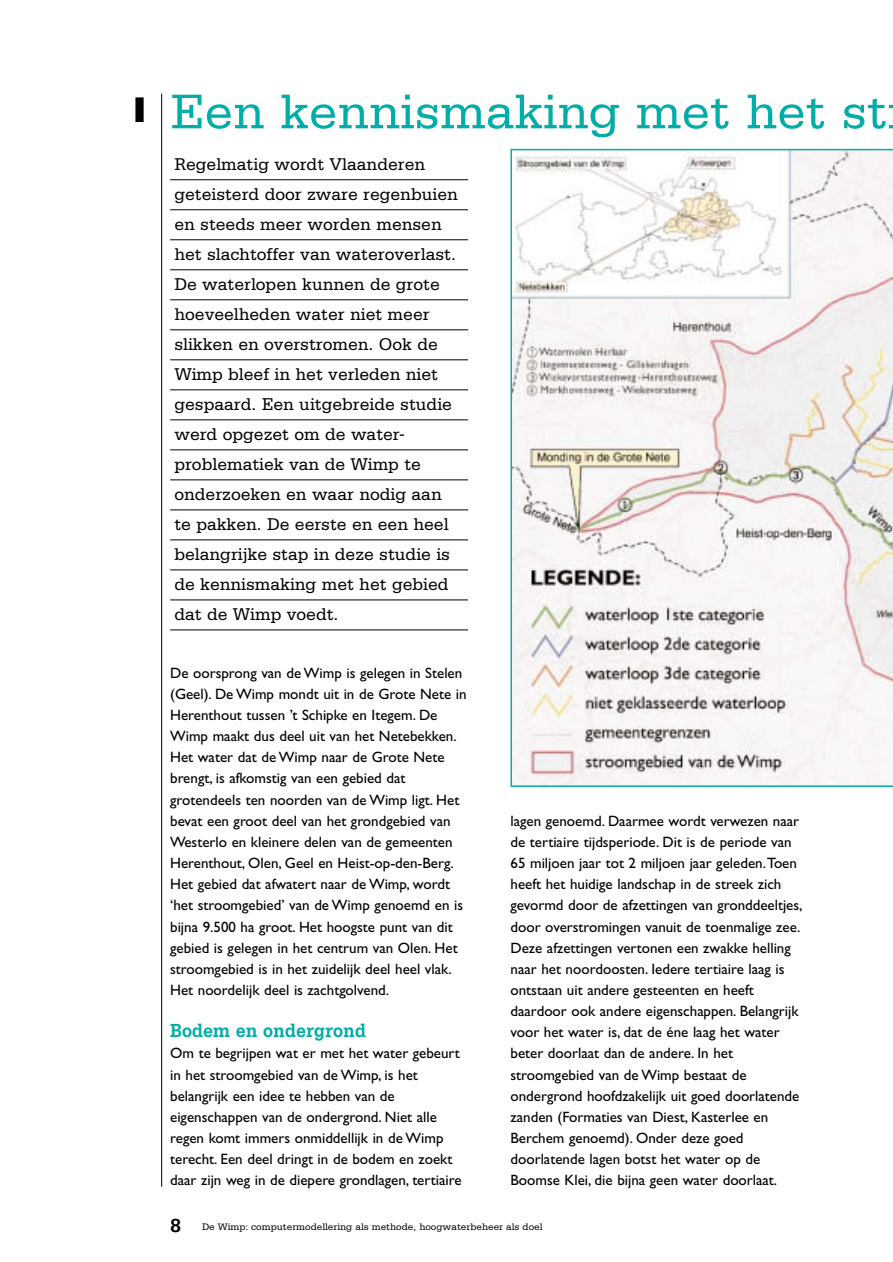
<style>
.page{position:relative;width:893px;height:1262px;background:#fff}
.page>*{position:absolute;margin:0;border:0;box-sizing:border-box;transform-origin:0 0}
.t1{font:51.3px "Serifa";color:#00ada7}
.t2{font:700 19.95px "Serifa";color:#00ada7;scale:.9 1}
.t3{font:18px/30px "Serifa";color:#000}
.t4{font:15px/21.1px "Gill Sans";color:#000}
.t5{font:10.05px "Serifa";color:#000}
.s1{font-family:"Gill Sans";font-weight:800;font-size:36px;color:#000}
.s2{font-weight:700;font-size:19.95px}
</style>
<div class="page">
<hr style="left:170px;top:179px;width:298px;height:1px;background:#000">
<hr style="left:170px;top:209px;width:298px;height:1px;background:#000">
<hr style="left:170px;top:239px;width:298px;height:1px;background:#000">
<hr style="left:170px;top:269px;width:298px;height:1px;background:#000">
<hr style="left:170px;top:299px;width:298px;height:1px;background:#000">
<hr style="left:170px;top:329px;width:298px;height:1px;background:#000">
<hr style="left:170px;top:359px;width:298px;height:1px;background:#000">
<hr style="left:170px;top:389px;width:298px;height:1px;background:#000">
<hr style="left:170px;top:419px;width:298px;height:1px;background:#000">
<hr style="left:170px;top:449px;width:298px;height:1px;background:#000">
<hr style="left:170px;top:479px;width:298px;height:1px;background:#000">
<hr style="left:170px;top:509px;width:298px;height:1px;background:#000">
<hr style="left:170px;top:539px;width:298px;height:1px;background:#000">
<hr style="left:170px;top:569px;width:298px;height:1px;background:#000">
<hr style="left:170px;top:599px;width:298px;height:1px;background:#000">
<hr style="left:170px;top:629px;width:298px;height:1px;background:#000">
<hr style="left:161px;top:94px;width:1px;height:1092px;background:#000">
<svg style="left:510px;top:149px;width:382px;height:638px"></svg>
<h1 class="t1" style="left:128px;top:94px;width:761px"><span class="s1">1</span> Een kennismaking met het st</h1>
<p class="t3" style="left:174px;top:150px;width:285px">Regelmatig wordt Vlaanderen geteisterd door zware regenbuien en steeds meer worden mensen het slachtoffer van wateroverlast.<br>De waterlopen kunnen de grote hoeveelheden water niet meer slikken en overstromen. Ook de<br>Wimp bleef in het verleden niet gespaard. Een uitgebreide studie werd opgezet om de water&shy;problematiek van de Wimp te onderzoeken en waar nodig aan te pakken. De eerste en een heel belangrijke stap in deze studie is de kennismaking met het gebied dat de Wimp voedt.</p>
<p class="t4" style="left:170px;top:663px;width:298px">De oorsprong van de Wimp is gelegen in Stelen (Geel). De Wimp mondt uit in de Grote Nete in Herenthout tussen ’t Schipke en Itegem. De Wimp maakt dus deel uit van het Netebekken.<br>Het water dat de Wimp naar de Grote Nete brengt, is afkomstig van een gebied dat grotendeels ten noorden van de Wimp ligt. Het bevat een groot deel van het grondgebied van Westerlo en kleinere delen van de gemeenten Herenthout, Olen, Geel en Heist-op-den-Berg.<br>Het gebied dat afwatert naar de Wimp, wordt ‘het stroomgebied’ van de Wimp genoemd en is bijna 9.500 ha groot. Het hoogste punt van dit gebied is gelegen in het centrum van Olen. Het stroomgebied is in het zuidelijk deel heel vlak.<br>Het noordelijk deel is zachtgolvend.</p>
<h2 class="t2" style="left:170px;top:1024px;width:219px">Bodem en ondergrond</h2>
<p class="t4" style="left:170px;top:1044px;width:293px">Om te begrijpen wat er met het water gebeurt in het stroomgebied van de Wimp, is het belangrijk een idee te hebben van de eigenschappen van de ondergrond. Niet alle regen komt immers onmiddellijk in de Wimp terecht. Een deel dringt in de bodem en zoekt daar zijn weg in de diepere grondlagen, tertiaire</p>
<p class="t4" style="left:510px;top:811px;width:293px">lagen genoemd. Daarmee wordt verwezen naar de tertiaire tijdsperiode. Dit is de periode van 65 miljoen jaar tot 2 miljoen jaar geleden.Toen heeft het huidige landschap in de streek zich gevormd door de afzettingen van gronddeeltjes, door overstromingen vanuit de toenmalige zee.<br>Deze afzettingen vertonen een zwakke helling naar het noordoosten. Iedere tertiaire laag is ontstaan uit andere gesteenten en heeft daardoor ook andere eigenschappen. Belangrijk voor het water is, dat de éne laag het water beter doorlaat dan de andere. In het stroomgebied van de Wimp bestaat de ondergrond hoofdzakelijk uit goed doorlatende zanden (Formaties van Diest, Kasterlee en Berchem genoemd). Onder deze goed doorlatende lagen botst het water op de Boomse Klei, die bijna geen water doorlaat.</p>
<p class="t5" style="left:170px;top:1222px;width:374px"><span class="s2">8</span> De Wimp: computermodellering als methode, hoogwaterbeheer als doel</p>
</div>
